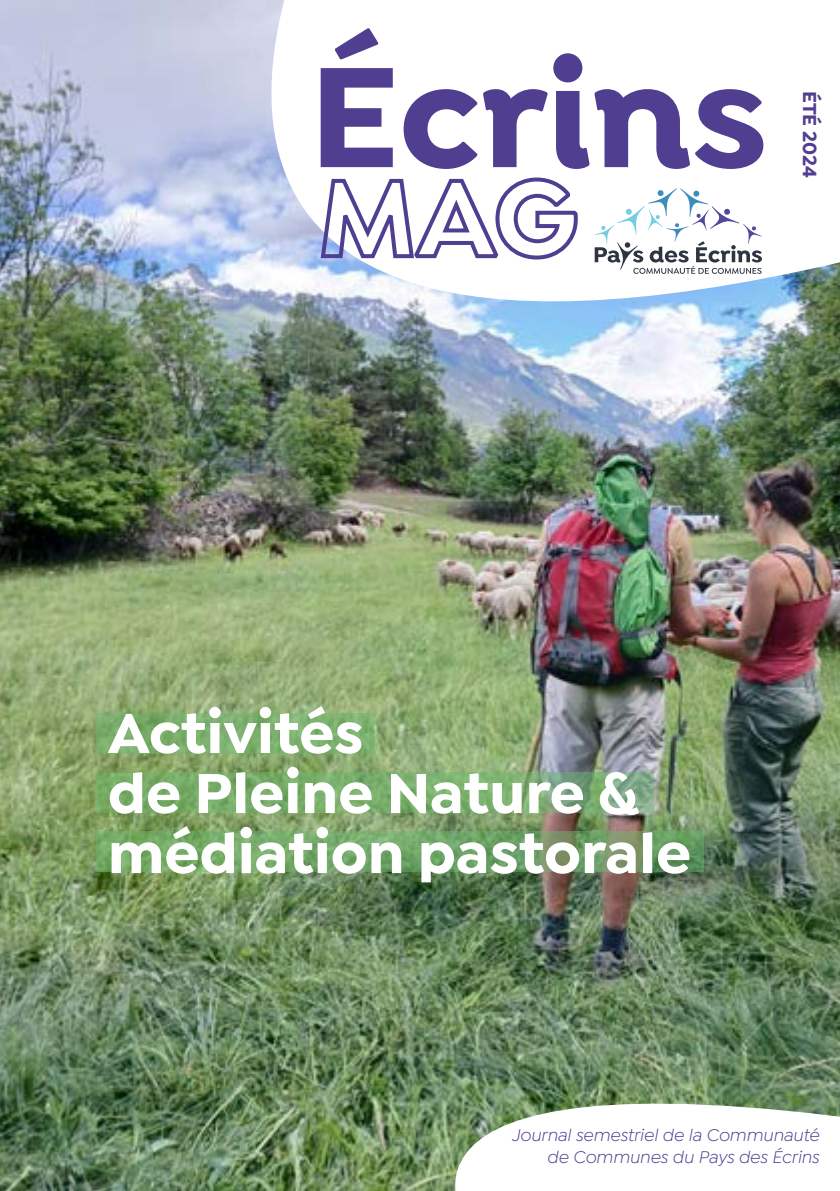
<style>
.page{position:relative;width:840px;height:1191px;background:#fff}
.page>*{position:absolute;margin:0;border:0;box-sizing:border-box;transform-origin:0 0}
.t1{font:700 60px/60px "Isidora Sans";color:#fff}
.t2{font:700 20px "Isidora Sans";color:#503e90}
.t3{font:italic 18px/21.6px "Isidora Sans";color:#503e90;text-align:right}
</style>
<div class="page">
<img style="left:0;top:0;width:839px;height:1191px">
<img style="left:22px;top:0;width:817px;height:485px">
<svg style="left:96px;top:713px;width:279px;height:40px;background:#7baf6d"></svg>
<svg style="left:96px;top:831px;width:607px;height:41px;background:#71a267"></svg>
<svg style="left:320px;top:28px;width:443px;height:141px"></svg>
<svg style="left:318px;top:175px;width:263px;height:86px"></svg>
<svg style="left:96px;top:772px;width:557px;height:41px;background:#79ab6f"></svg>
<svg style="left:594px;top:188px;width:167px;height:86px"></svg>
<svg style="left:341px;top:1036px;width:498px;height:155px"></svg>
<p class="t2" style="left:821px;top:91px;width:88px;rotate:90deg">ÉTÉ 2024</p>
<h1 class="t1" style="left:108px;top:703px;width:584px">Activités<br>de Pleine Nature &amp; médiation pastorale</h1>
<p class="t3" style="left:511px;top:1124px;width:309px">Journal semestriel de la Communauté de Communes du Pays des Écrins</p>
</div>
